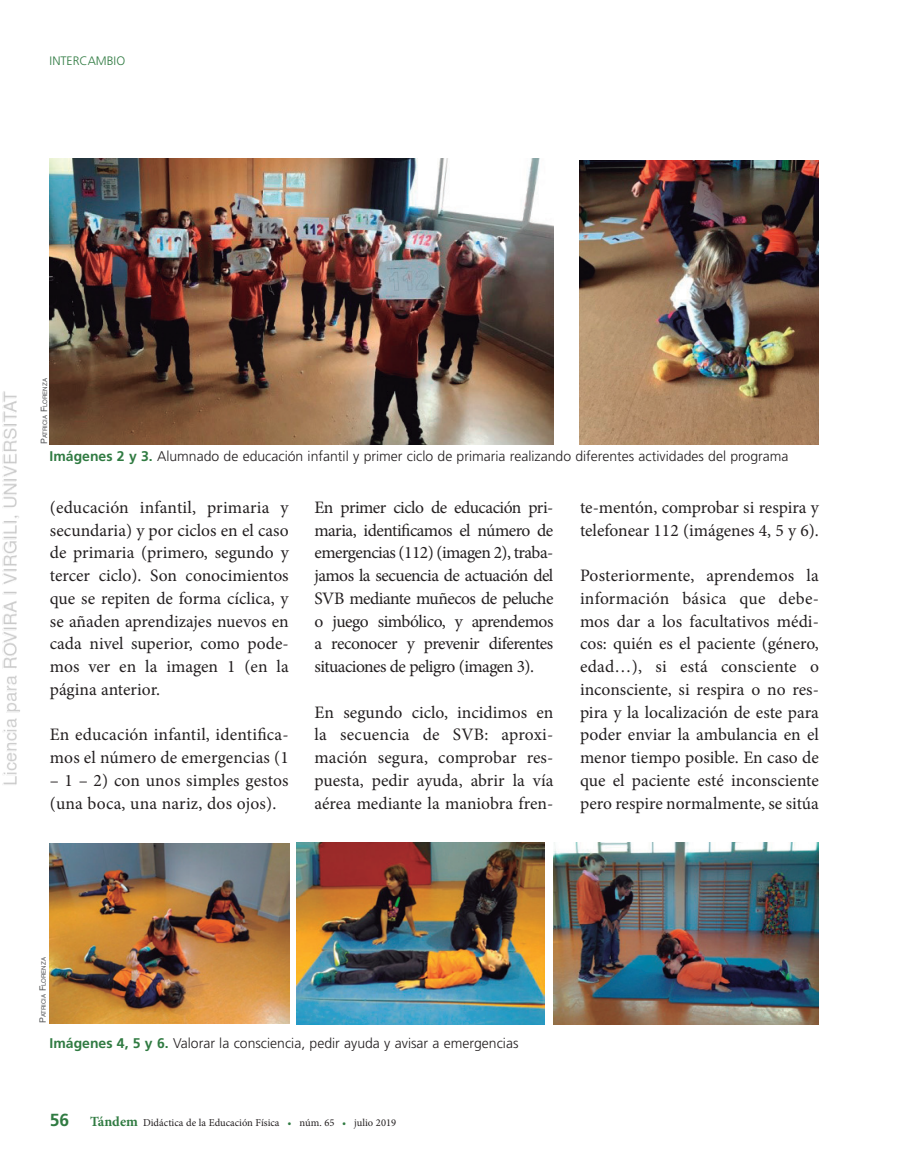
<style>
.page{position:relative;width:918px;height:1166px;background:#fff}
.page>*{position:absolute;margin:0;border:0;box-sizing:border-box;transform-origin:0 0}
.t1{font:17.5px/22.8px "Minion Pro";letter-spacing:-.005em;color:#231f20;text-align:justify}
.t2{font:300 14px "Frutiger LT Std";color:#231f20}
.t3{font:300 12.25px "Frutiger LT Std";color:#307b42}
.t4{font:10.5px "Minion Pro";color:#231f20}
.t5{font:6.12px "Helvetica LT Std";color:#57585a}
.s1{font-size:8.75px}
.s2{font-weight:700;color:#307b42}
.s3{font-family:"Frutiger LT Std";font-weight:700;font-size:17.5px;color:#307b42}
.s4{font-weight:700;font-size:14px;color:#307b42}
.s5{color:#307b42}
</style>
<div class="page">
<img style="left:2px;top:158px;width:817px;height:867px">
<p class="t3" style="left:50px;top:54px;width:77px">INTERCAMBIO</p>
<p class="t5" style="left:41px;top:444px;width:67px;rotate:-90deg"><span class="s1">P</span>atricia <span class="s1">F</span>lorenza</p>
<p class="t2" style="left:50px;top:448px;width:740px"><span class="s2">Imágenes 2 y 3.</span> Alumnado de educación infantil y primer ciclo de primaria realizando diferentes actividades del programa</p>
<p class="t1" style="left:50px;top:496px;width:240px">(educación infantil, primaria y secundaria) y por ciclos en el caso de primaria (primero, segundo y tercer ciclo). Son conocimientos que se repiten de forma cíclica, y se añaden aprendizajes nuevos en cada nivel superior, como pode&shy;mos ver en la imagen 1 (en la página anterior.</p>
<p class="t1" style="left:50px;top:723px;width:240px">En educación infantil, identifica&shy;mos el número de emergencias (1</p>
<p class="t1" style="left:50px;top:769px;width:240px">– 1 – 2) con unos simples gestos (una boca, una nariz, dos ojos).</p>
<p class="t1" style="left:314px;top:496px;width:240px">En primer ciclo de educación pri&shy;maria, identificamos el número de emergencias (112) (imagen 2), traba&shy;jamos la secuencia de actuación del SVB mediante muñecos de peluche o juego simbólico, y aprendemos a reconocer y prevenir diferentes situaciones de peligro (imagen 3).</p>
<p class="t1" style="left:314px;top:701px;width:240px">En segundo ciclo, incidimos en la secuencia de SVB: aproxi&shy;mación segura, comprobar res&shy;puesta, pedir ayuda, abrir la vía aérea mediante la maniobra fren-</p>
<p class="t1" style="left:580px;top:496px;width:240px">te-mentón, comprobar si respira y telefonear 112 (imágenes 4, 5 y 6).</p>
<p class="t1" style="left:580px;top:564px;width:240px">Posteriormente, aprendemos la información básica que debe&shy;mos dar a los facultativos médi&shy;cos: quién es el paciente (género, edad…), si está consciente o inconsciente, si respira o no res&shy;pira y la localización de este para poder enviar la ambulancia en el menor tiempo posible. En caso de que el paciente esté inconsciente pero respire normalmente, se sitúa</p>
<p class="t5" style="left:40px;top:1023px;width:67px;rotate:-90deg"><span class="s1">P</span>atricia <span class="s1">F</span>lorenza</p>
<p class="t2" style="left:50px;top:1035px;width:470px"><span class="s2">Imágenes 4, 5 y 6.</span> Valorar la consciencia, pedir ayuda y avisar a emergencias</p>
<p class="t4" style="left:50px;top:1116px;width:348px"><span class="s3">56</span> <span class="s4">Tándem</span> Didáctica de la Educación Física <span class="s5">•</span> núm. 65 <span class="s5">•</span> julio 2019</p>
</div>
